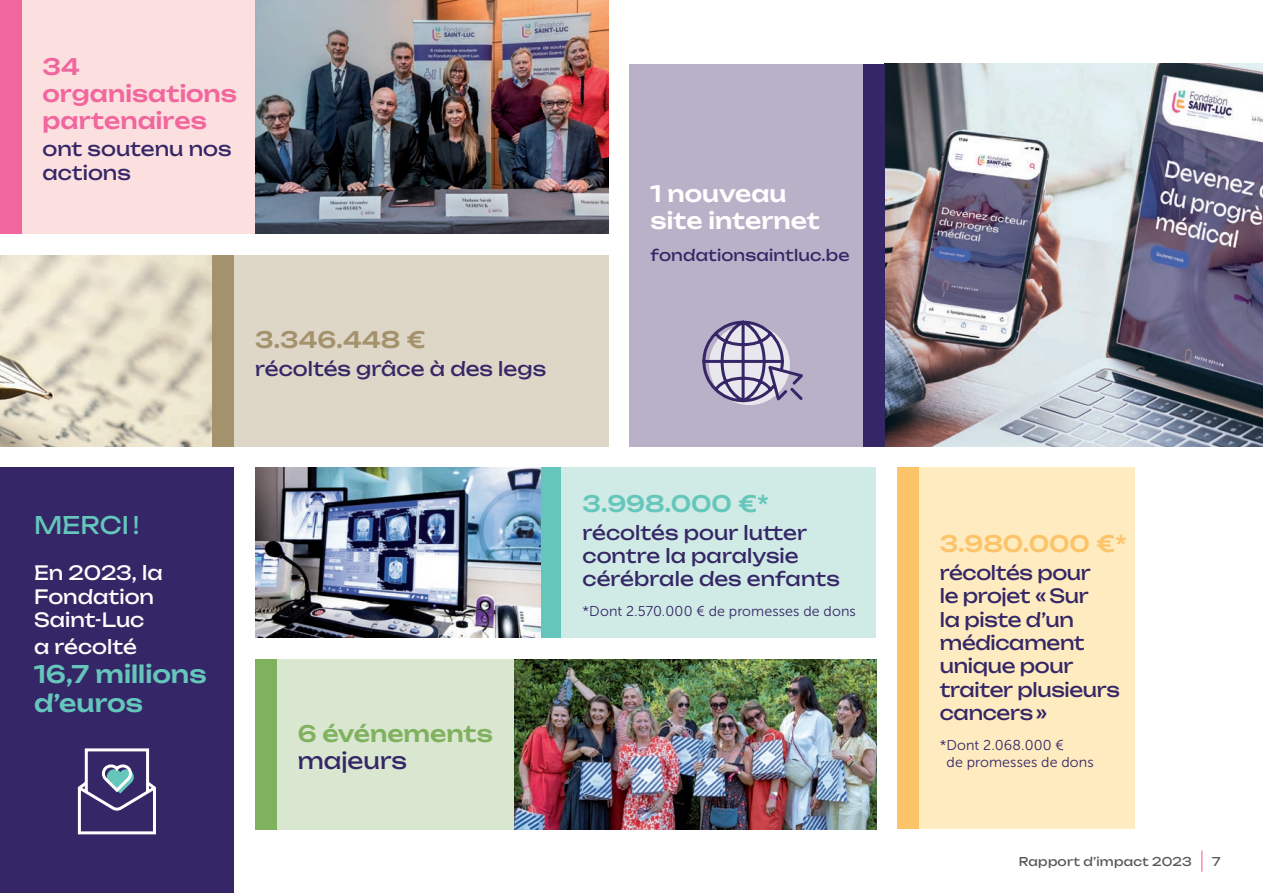
<style>
.page{position:relative;width:1263px;height:893px;background:#fff}
.page>*{position:absolute;margin:0;border:0;box-sizing:border-box;transform-origin:0 0}
.t1{font:500 24px/28.8px "Unbounded";color:#65c6bb}
.t2{font:24px "Unbounded";color:#65c6bb}
.t3{font:500 22.5px/27px "Unbounded";letter-spacing:.005em;color:#f1669d}
.t4{font:500 22.5px/27px "Unbounded";color:#fff}
.t5{font:500 22.5px "Unbounded";letter-spacing:-.005em;color:#fdc369}
.t6{font:500 22.5px "Unbounded";letter-spacing:-.005em;color:#65c6bb}
.t7{font:500 22.5px "Unbounded";color:#80b15f}
.t8{font:500 22.5px "Unbounded";color:#a4926d}
.t9{font:22.5px "Unbounded";letter-spacing:.005em;color:#352767}
.t10{font:19.5px/23.4px "Unbounded";letter-spacing:-.01em;color:#352767}
.t11{font:19.5px/23.4px "Unbounded";color:#fff}
.t12{font:15.75px "Unbounded";letter-spacing:.01em;color:#352767}
.t13{font:14.25px/17.1px "Museo Sans 300";letter-spacing:.005em;color:#352767}
.t14{font:12px "Unbounded";letter-spacing:.02em;color:#57585a}
</style>
<div class="page">
<svg style="left:1201px;top:850px;width:1px;height:22px"></svg>
<img style="left:0;top:255px;width:213px;height:191px">
<img style="left:255px;top:0;width:353px;height:234px">
<div style="left:0;top:468px;width:234px;height:425px;background:#352767"></div>
<div style="left:234px;top:255px;width:374px;height:191px;background:#ded6c7"></div>
<div style="left:21px;top:0;width:234px;height:234px;background:#fcdfdf"></div>
<div style="left:629px;top:64px;width:234px;height:382px;background:#b9b1c8"></div>
<div style="left:918px;top:468px;width:217px;height:361px;background:#feebbf"></div>
<svg style="left:77px;top:748px;width:79px;height:87px"></svg>
<div style="left:213px;top:255px;width:21px;height:191px;background:#a4926d"></div>
<div style="left:0;top:0;width:21px;height:234px;background:#f1669d"></div>
<div style="left:561px;top:468px;width:315px;height:170px;background:#d0eae5"></div>
<div style="left:276px;top:659px;width:255px;height:170px;background:#d9e7d0"></div>
<img style="left:255px;top:468px;width:286px;height:170px">
<img style="left:514px;top:659px;width:362px;height:170px">
<div style="left:541px;top:468px;width:20px;height:170px;background:#65c6bb"></div>
<div style="left:255px;top:659px;width:21px;height:170px;background:#80b15f"></div>
<img style="left:884px;top:64px;width:379px;height:382px">
<div style="left:897px;top:468px;width:21px;height:361px;background:#fdc369"></div>
<div style="left:863px;top:64px;width:21px;height:382px;background:#352767"></div>
<svg style="left:702px;top:320px;width:101px;height:85px"></svg>
<p class="t3" style="left:43px;top:51px;width:196px">34 organisations partenaires</p>
<p class="t10" style="left:43px;top:136px;width:191px">ont soutenu nos actions</p>
<p class="t8" style="left:255px;top:321px;width:172px">3.346.448 €</p>
<p class="t10" style="left:255px;top:355px;width:293px">récoltés grâce à des legs</p>
<p class="t4" style="left:651px;top:178px;width:171px">1 nouveau site internet</p>
<p class="t12" style="left:651px;top:242px;width:200px">fondationsaintluc.be</p>
<p class="t2" style="left:34px;top:505px;width:107px">MERCI !</p>
<p class="t11" style="left:34px;top:560px;width:130px">En 2023, la<br>Fondation<br>Saint-Luc</p>
<p class="t11" style="left:34px;top:634px;width:104px">a récolté</p>
<p class="t1" style="left:34px;top:658px;width:174px">16,7 millions d’euros</p>
<p class="t7" style="left:298px;top:715px;width:197px">6 événements</p>
<p class="t9" style="left:298px;top:742px;width:111px">majeurs</p>
<p class="t6" style="left:583px;top:485px;width:188px">3.998.000 €*</p>
<p class="t10" style="left:583px;top:519px;width:259px">récoltés pour lutter contre la paralysie cérébrale des enfants</p>
<p class="t13" style="left:583px;top:603px;width:275px">*Dont 2.570.000 € de promesses de dons</p>
<p class="t5" style="left:940px;top:525px;width:189px">3.980.000 €*</p>
<p class="t10" style="left:940px;top:559px;width:182px">récoltés pour<br>le projet «Sur<br>la piste d’un médicament unique pour traiter plusieurs cancers»</p>
<p class="t13" style="left:946px;top:737px;width:149px;text-indent:-7px">*Dont 2.068.000 €<br>de promesses de dons</p>
<p class="t14" style="left:1019px;top:852px;width:174px">Rapport d’impact 2023</p>
<p class="t14" style="left:1212px;top:852px;width:10px">7</p>
</div>
